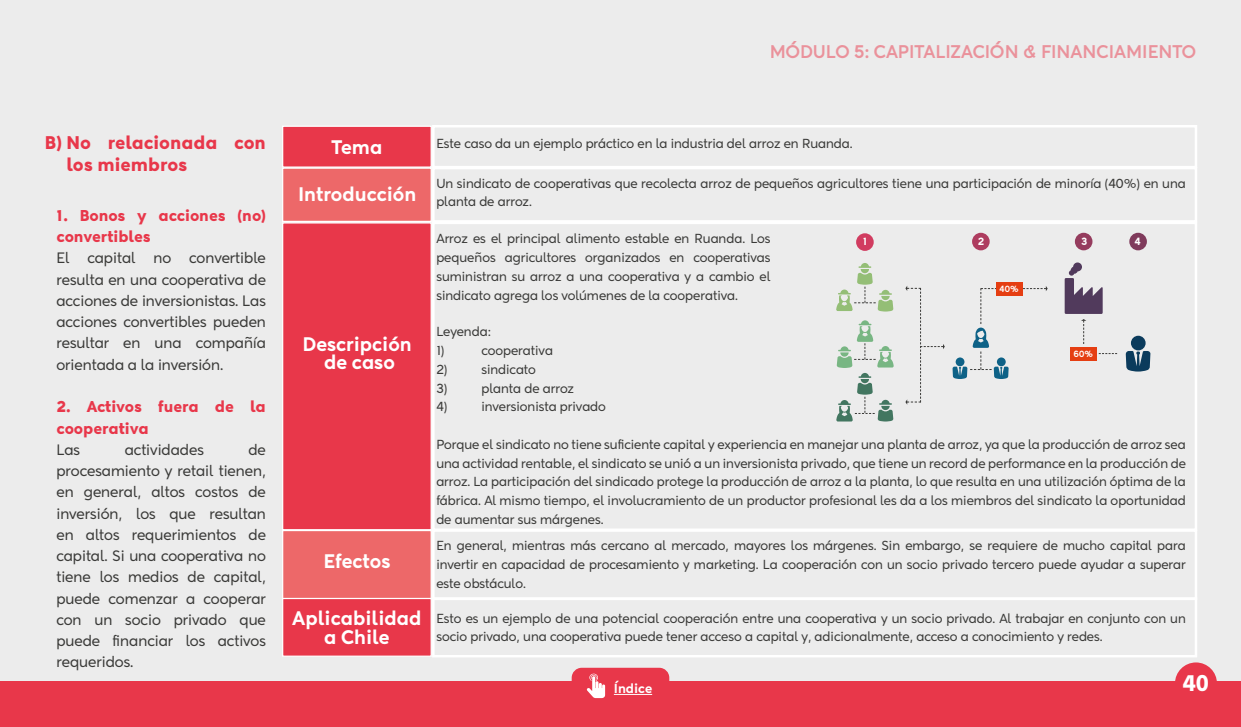
<style>
.page{position:relative;width:1241px;height:727px;background:#fff}
.page>*{position:absolute;margin:0;border:0;box-sizing:border-box;transform-origin:0 0}
.t1{font:700 24px "Hind Siliguri";color:#fff}
.t2{font:800 18.75px/18.8px "Kentledge";color:#fff;text-align:center}
.t3{font:800 17.5px "Kentledge";color:#e8374a}
.t4{font:900 17.5px "Kentledge";color:#e8374a}
.t5{font:900 15px/21.2px "Kentledge";color:#e8374a}
.t6{font:500 14.38px/21.2px "Kentledge";color:#3a3a38;text-align:justify}
.t7{font:500 12.5px/18.8px "Kentledge";color:#3a3a38;text-align:justify}
.t8{font:800 12.5px "Kentledge";color:#fff}
.t9{font:800 10px "Kentledge";color:#fff}
.t10{font:800 8.62px "Kentledge";color:#fff}
</style>
<div class="page">
<div style="left:0;top:0;width:1240px;height:726px;background:#ececec"></div>
<hr style="left:1240px;top:0;width:1px;height:726px;background:#ececec">
<hr style="left:1240px;top:681px;width:1px;height:45px;background:#e8374a">
<div style="left:0;top:681px;width:1240px;height:45px;background:#e8374a"></div>
<div style="left:1174px;top:662px;width:42px;height:42px;background:#e8374a;border-radius:50%"></div>
<div style="left:571px;top:667px;width:98px;height:25px;background:#e8374a;border-radius:10px"></div>
<svg style="left:586px;top:673px;width:19px;height:25px"></svg>
<hr style="left:613px;top:694px;width:39px;height:1px;background:#fff">
<div style="left:282px;top:529px;width:150px;height:70px;background:#ed6869;border:1px solid #fff"></div>
<div style="left:282px;top:597px;width:150px;height:59px;background:#e8374a;border:1px solid #fff"></div>
<div style="left:282px;top:125px;width:150px;height:43px;background:#e8374a;border:1px solid #fff"></div>
<div style="left:282px;top:167px;width:150px;height:55px;background:#ed6869;border:1px solid #fff"></div>
<div style="left:282px;top:222px;width:150px;height:308px;background:#e8374a;border:1px solid #fff"></div>
<div style="left:432px;top:529px;width:764px;height:71px;border:2px solid #fff"></div>
<div style="left:432px;top:597px;width:764px;height:60px;border:2px solid #fff"></div>
<div style="left:432px;top:125px;width:764px;height:43px;border:2px solid #fff"></div>
<div style="left:432px;top:167px;width:764px;height:55px;border:2px solid #fff"></div>
<div style="left:432px;top:221px;width:764px;height:310px;border:2px solid #fff"></div>
<div style="left:856px;top:233px;width:17px;height:18px;background:#d13c60;border-radius:50%"></div>
<svg style="left:905px;top:286px;width:39px;height:118px"></svg>
<div style="left:1130px;top:335px;width:15px;height:15px;background:#0b3b5c;border-radius:50%"></div>
<svg style="left:1125px;top:351px;width:25px;height:20px"></svg>
<div style="left:995px;top:281px;width:27px;height:14px;background:#e53e12"></div>
<svg style="left:1098px;top:353px;width:18px;height:1px"></svg>
<div style="left:1070px;top:346px;width:26px;height:14px;background:#e53e12"></div>
<div style="left:971px;top:233px;width:18px;height:17px;background:#ae3c5f;border-radius:50%"></div>
<div style="left:1074px;top:233px;width:18px;height:17px;background:#953c5e;border-radius:50%"></div>
<div style="left:1129px;top:233px;width:17px;height:17px;background:#803b5c;border-radius:50%"></div>
<svg style="left:1064px;top:262px;width:38px;height:82px"></svg>
<svg style="left:952px;top:286px;width:95px;height:93px"></svg>
<svg style="left:836px;top:263px;width:57px;height:48px"></svg>
<svg style="left:836px;top:320px;width:57px;height:101px"></svg>
<h3 class="t3" style="left:769px;top:41px;width:428px">MÓDULO 5: CAPITALIZACIÓN &amp; FINANCIAMIENTO</h3>
<h3 class="t4" style="left:45px;top:130px;width:222px">B) No relacionada con</h3>
<h3 class="t4" style="left:67px;top:153px;width:122px">los miembros</h3>
<p class="t5" style="left:56px;top:204px;width:211px">1. Bonos y acciones (no) convertibles</p>
<p class="t6" style="left:56px;top:248px;width:211px">El capital no convertible resulta en una cooperativa de acciones de inversionistas. Las acciones convertibles pueden resultar en una compañía orientada a la inversión.</p>
<p class="t5" style="left:56px;top:395px;width:211px">2. Activos fuera de la cooperativa</p>
<p class="t6" style="left:56px;top:439px;width:25px">Las</p>
<p class="t6" style="left:125px;top:439px;width:81px">actividades</p>
<p class="t6" style="left:56px;top:439px;width:211px;text-indent:192px">de procesamiento y retail tienen, en general, altos costos de inversión, los que resultan en altos requerimientos de capital. Si una cooperativa no tiene los medios de capital, puede comenzar a cooperar con un socio privado que puede financiar los activos requeridos.</p>
<h2 class="t2" style="left:331px;top:138px;width:52px">Tema</h2>
<h2 class="t2" style="left:298px;top:185px;width:120px">Introducción</h2>
<h2 class="t2" style="left:302px;top:334px;width:111px">Descripción de caso</h2>
<h2 class="t2" style="left:323px;top:551px;width:69px">Efectos</h2>
<h2 class="t2" style="left:292px;top:608px;width:131px">Aplicabilidad a Chile</h2>
<p class="t7" style="left:436px;top:135px;width:418px">Este caso da un ejemplo práctico en la industria del arroz en Ruanda.</p>
<p class="t7" style="left:436px;top:174px;width:750px">Un sindicato de cooperativas que recolecta arroz de pequeños agricultores tiene una participación de minoría (40%) en una planta de arroz.</p>
<p class="t7" style="left:436px;top:230px;width:336px">Arroz es el principal alimento estable en Ruanda. Los pequeños agricultores organizados en cooperativas suministran su arroz a una cooperativa y a cambio el sindicato agrega los volúmenes de la cooperativa.</p>
<p class="t7" style="left:436px;top:323px;width:56px">Leyenda:<br>1)</p>
<p class="t7" style="left:481px;top:341px;width:73px">cooperativa</p>
<p class="t9" style="left:862px;top:235px;width:6px">1</p>
<p class="t9" style="left:977px;top:235px;width:8px">2</p>
<p class="t9" style="left:1080px;top:235px;width:8px">3</p>
<p class="t9" style="left:1134px;top:235px;width:8px">4</p>
<p class="t10" style="left:999px;top:283px;width:21px">40%</p>
<p class="t10" style="left:1073px;top:348px;width:21px">60%</p>
<p class="t7" style="left:436px;top:360px;width:12px">2)</p>
<p class="t7" style="left:481px;top:360px;width:56px">sindicato</p>
<p class="t7" style="left:436px;top:379px;width:12px">3)</p>
<p class="t7" style="left:481px;top:379px;width:94px">planta de arroz</p>
<p class="t7" style="left:436px;top:398px;width:12px">4)</p>
<p class="t7" style="left:481px;top:398px;width:126px">inversionista privado</p>
<p class="t7" style="left:436px;top:435px;width:751px">Porque el sindicato no tiene suficiente capital y experiencia en manejar una planta de arroz, ya que la producción de arroz sea una actividad rentable, el sindicato se unió a un inversionista privado, que tiene un record de performance en la producción de arroz. La participación del sindicado protege la producción de arroz a la planta, lo que resulta en una utilización óptima de la fábrica. Al mismo tiempo, el involucramiento de un productor profesional les da a los miembros del sindicato la oportunidad de aumentar sus márgenes.</p>
<p class="t7" style="left:436px;top:536px;width:751px">En general, mientras más cercano al mercado, mayores los márgenes. Sin embargo, se requiere de mucho capital para invertir en capacidad de procesamiento y marketing. La cooperación con un socio privado tercero puede ayudar a superar este obstáculo.</p>
<p class="t7" style="left:436px;top:609px;width:751px">Esto es un ejemplo de una potencial cooperación entre una cooperativa y un socio privado. Al trabajar en conjunto con un socio privado, una cooperativa puede tener acceso a capital y, adicionalmente, acceso a conocimiento y redes.</p>
<p class="t8" style="left:613px;top:680px;width:40px">Índice</p>
<h1 class="t1" style="left:1182px;top:663px;width:28px">40</h1>
</div>
